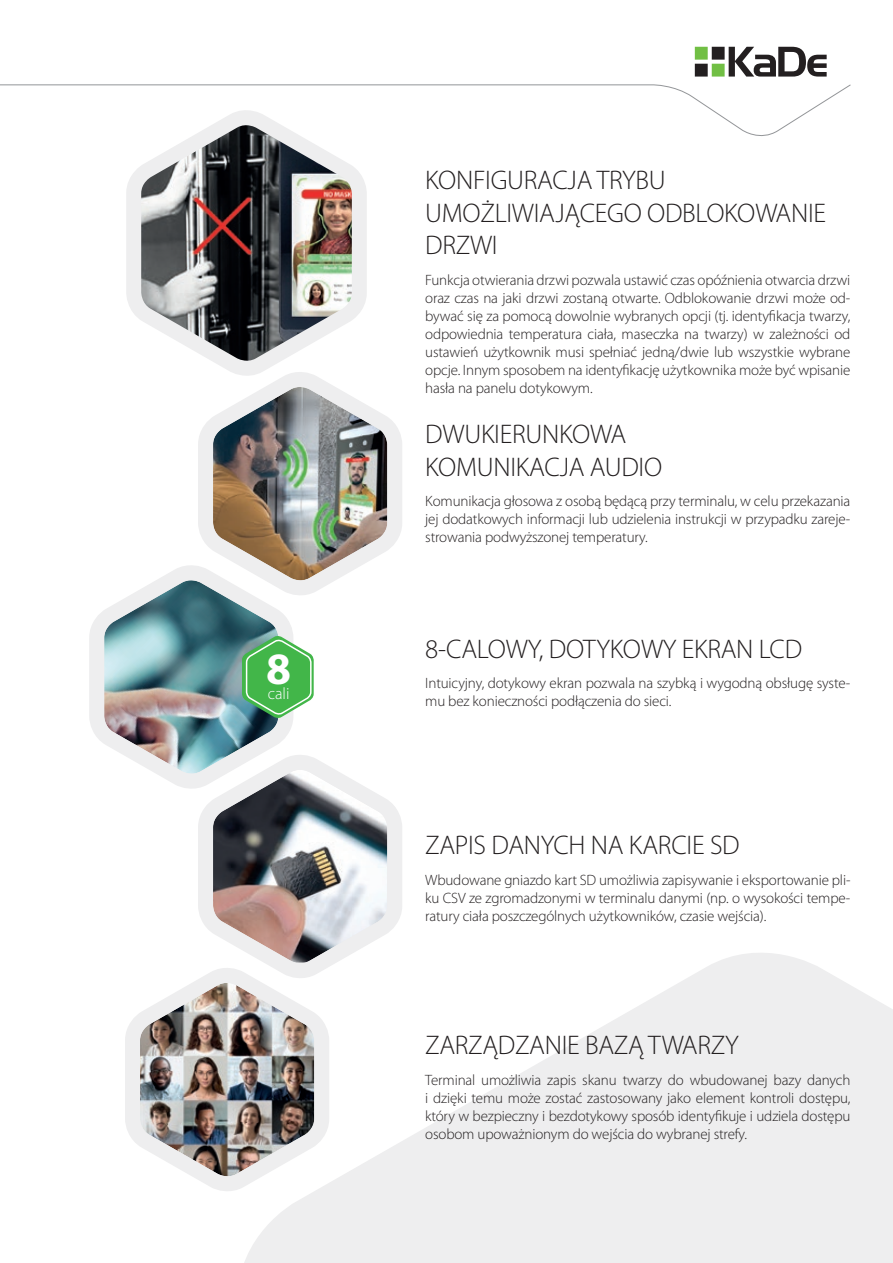
<style>
.page{position:relative;width:893px;height:1263px;background:#fff}
.page>*{position:absolute;margin:0;border:0;box-sizing:border-box;transform-origin:0 0}
.t1{font:700 45px "Myriad Pro";color:#fff}
.t2{font:300 27px/32.4px "Myriad Pro";letter-spacing:-.01em;color:#231f20}
.t3{font:300 16.5px "Myriad Pro";color:#fff}
.t4{font:300 15px/18px "Myriad Pro";letter-spacing:-.01em;color:#231f20;text-align:justify}
</style>
<div class="page">
<svg style="left:244px;top:953px;width:649px;height:310px;fill:#eeeeef"></svg>
<svg style="left:210px;top:1186px;width:127px;height:18px"></svg>
<svg style="left:395px;top:807px;width:15px;height:183px"></svg>
<svg style="left:395px;top:425px;width:7px;height:117px"></svg>
<img style="left:126px;top:142px;width:241px;height:235px">
<svg style="left:0;top:84px;width:851px;height:58px"></svg>
<svg style="left:695px;top:47px;width:132px;height:30px"></svg>
<svg style="left:89px;top:617px;width:8px;height:120px"></svg>
<img style="left:97px;top:377px;width:298px;height:809px">
<p class="t1" style="left:266px;top:640px;width:26px">8</p>
<p class="t3" style="left:268px;top:684px;width:23px">cali</p>
<p class="t2" style="left:425px;top:164px;width:402px">KONFIGURACJA TRYBU<br>UMOŻLIWIAJĄCEGO ODBLOKOWANIE<br>DRZWI</p>
<p class="t4" style="left:425px;top:271px;width:427px">Funkcja otwierania drzwi pozwala ustawić czas opóźnienia otwarcia drzwi oraz czas na jaki drzwi zostaną otwarte. Odblokowanie drzwi może od&shy;bywać się za pomocą dowolnie wybranych opcji (tj. identyfikacja twarzy, odpowiednia temperatura ciała, maseczka na twarzy) w zależności od ustawień użytkownik musi spełniać jedną/dwie lub wszystkie wybrane opcje. Innym sposobem na identyfikację użytkownika może być wpisanie hasła na panelu dotykowym.</p>
<p class="t2" style="left:425px;top:418px;width:238px">DWUKIERUNKOWA<br>KOMUNIKACJA AUDIO</p>
<p class="t4" style="left:425px;top:492px;width:427px">Komunikacja głosowa z osobą będącą przy terminalu, w celu przekazania jej dodatkowych informacji lub udzielenia instrukcji w przypadku zareje&shy;strowania podwyższonej temperatury.</p>
<p class="t2" style="left:425px;top:632px;width:378px">8-CALOWY, DOTYKOWY EKRAN LCD</p>
<p class="t4" style="left:425px;top:674px;width:427px">Intuicyjny, dotykowy ekran pozwala na szybką i wygodną obsługę syste&shy;mu bez konieczności podłączenia do sieci.</p>
<p class="t2" style="left:425px;top:828px;width:316px">ZAPIS DANYCH NA KARCIE SD</p>
<p class="t4" style="left:425px;top:871px;width:427px">Wbudowane gniazdo kart SD umożliwia zapisywanie i eksportowanie pli&shy;ku CSV ze zgromadzonymi w terminalu danymi (np. o wysokości tempe&shy;ratury ciała poszczególnych użytkowników, czasie wejścia).</p>
<p class="t2" style="left:425px;top:1028px;width:315px">ZARZĄDZANIE BAZĄ TWARZY</p>
<p class="t4" style="left:425px;top:1071px;width:427px">Terminal umożliwia zapis skanu twarzy do wbudowanej bazy danych i dzięki temu może zostać zastosowany jako element kontroli dostępu, który w bezpieczny i bezdotykowy sposób identyfikuje i udziela dostępu osobom upoważnionym do wejścia do wybranej strefy.</p>
</div>
